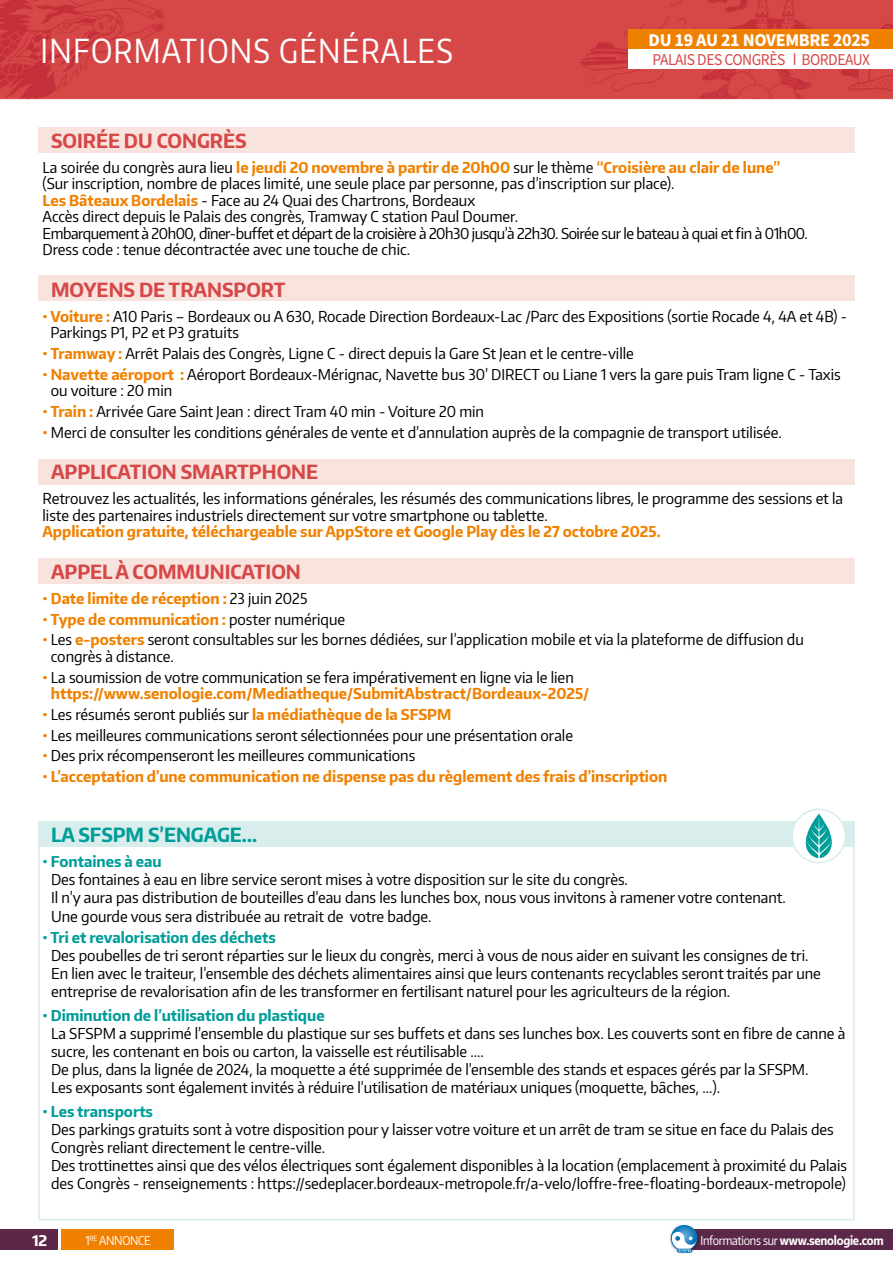
<style>
.page{position:relative;width:893px;height:1263px;background:#fff}
.page>*{position:absolute;margin:0;border:0;box-sizing:border-box;transform-origin:0 0}
.t1{font:33px "Encode Sans Narrow";letter-spacing:.04em;color:#fff;scale:.92 1}
.t2{font:700 19.5px "Encode Sans Narrow";color:#d64847}
.t3{font:700 19.5px "Encode Sans Narrow";color:#009d99}
.t4{font:700 18px "Source Sans Pro";letter-spacing:-.02em;color:#fff}
.t5{font:16.5px "Source Sans Pro";letter-spacing:-.03em;color:#d64847;scale:.94 1}
.t6{font:15px/16.5px "Encode Sans Narrow";color:#000}
.t7{font:700 15px/16.5px "Encode Sans Narrow";color:#f08100}
.t8{font:700 15px "Encode Sans Narrow";color:#009d99}
.t9{font:700 14.7px "Encode Sans Narrow";color:#fff;scale:1.04 1}
.t10{font:700 12.3px "Encode Sans Narrow";letter-spacing:-.02em;color:#fff;scale:.92 1}
.t11{font:12.3px "Encode Sans Narrow";letter-spacing:-.02em;color:#fff;scale:.92 1}
.t12{font:7.2px "Encode Sans Narrow";color:#fff;scale:.92 1}
.s1{font-weight:700;color:#f08100}
.s2{font-weight:400;color:#000}
.s3{font-weight:400}
.s4{font-size:12.3px}
</style>
<div class="page">
<img style="left:0;top:0;width:893px;height:1250px">
<div style="left:62px;top:1229px;width:112px;height:21px;background:#f08100"></div>
<div style="left:689px;top:1229px;width:204px;height:21px;background:#5c284a"></div>
<div style="left:0;top:1229px;width:58px;height:21px;background:#5c284a"></div>
<div style="left:628px;top:30px;width:265px;height:19px;background:#f08100"></div>
<svg style="left:0;top:30px;width:1px;height:38px"></svg>
<div style="left:628px;top:49px;width:265px;height:19px;background:#fff"></div>
<div style="left:38px;top:128px;width:817px;height:25px;background:#f9e3de"></div>
<div style="left:38px;top:275px;width:817px;height:25px;background:#f9e3de"></div>
<div style="left:38px;top:459px;width:817px;height:26px;background:#f9e3de"></div>
<div style="left:38px;top:558px;width:817px;height:26px;background:#f9e3de"></div>
<div style="left:38px;top:821px;width:817px;height:25px;background:#d9eded"></div>
<div style="left:38px;top:845px;width:817px;height:375px;border:2px solid #d9eded"></div>
<div style="left:792px;top:809px;width:53px;height:53px;background:#fff;border-radius:50%"></div>
<div style="left:791px;top:808px;width:55px;height:55px;border:2px solid #d9eded;border-radius:50%"></div>
<svg style="left:799px;top:814px;width:35px;height:44px"></svg>
<img style="left:668px;top:1222px;width:31px;height:32px">
<svg style="left:677px;top:1249px;width:15px;height:4px"></svg>
<svg style="left:671px;top:1225px;width:30px;height:27px"></svg>
<h1 class="t1" style="left:41px;top:29px;width:450px">INFORMATIONS GÉNÉRALES</h1>
<p class="t4" style="left:649px;top:27px;width:223px">DU 19 AU 21 NOVEMBRE 2025</p>
<p class="t5" style="left:653px;top:49px;width:233px">PALAIS DES CONGRÈS l BORDEAUX</p>
<h2 class="t2" style="left:51px;top:128px;width:197px">SOIRÉE DU CONGRÈS</h2>
<p class="t6" style="left:43px;top:158px;width:767px">La soirée du congrès aura lieu <span class="s1">le jeudi 20 novembre à partir de 20h00</span> sur le thème <span class="s1">“Croisière au clair de lune” </span>(Sur inscription, nombre de places limité, une seule place par personne, pas d’inscription sur place).<br><span class="s1">Les Bâteaux Bordelais</span> - Face au 24 Quai des Chartrons, Bordeaux<br>Accès direct depuis le Palais des congrès, Tramway C station Paul Doumer.<br>Embarquement à 20h00, dîner-buffet et départ de la croisière à 20h30 jusqu’à 22h30. Soirée sur le bateau à quai et fin à 01h00.<br>Dress code : tenue décontractée avec une touche de chic.</p>
<h2 class="t2" style="left:51px;top:277px;width:236px">MOYENS DE TRANSPORT</h2>
<p class="t6" style="left:50px;top:307px;width:798px;text-indent:-8px"><span class="s1">• Voiture :</span> A10 Paris – Bordeaux ou A 630, Rocade Direction Bordeaux-Lac /Parc des Expositions (sortie Rocade 4, 4A et 4B) -<br>Parkings P1, P2 et P3 gratuits</p>
<p class="t6" style="left:43px;top:345px;width:593px"><span class="s1">• Tramway :</span> Arrêt Palais des Congrès, Ligne C - direct depuis la Gare St Jean et le centre-ville</p>
<p class="t6" style="left:51px;top:365px;width:791px;text-indent:-8px"><span class="s1">• Navette aéroport :</span> Aéroport Bordeaux-Mérignac, Navette bus 30’ DIRECT ou Liane 1 vers la gare puis Tram ligne C - Taxis ou voiture : 20 min</p>
<p class="t6" style="left:43px;top:403px;width:443px"><span class="s1">• Train :</span> Arrivée Gare Saint Jean : direct Tram 40 min - Voiture 20 min</p>
<p class="t6" style="left:43px;top:423px;width:741px"><span class="s1">•</span> Merci de consulter les conditions générales de vente et d’annulation auprès de la compagnie de transport utilisée.</p>
<h2 class="t2" style="left:51px;top:459px;width:269px">APPLICATION SMARTPHONE</h2>
<p class="t6" style="left:43px;top:490px;width:802px">Retrouvez les actualités, les informations générales, les résumés des communications libres, le programme des sessions et la liste des partenaires industriels directement sur votre smartphone ou tablette.</p>
<p class="t7" style="left:43px;top:523px;width:620px">Application gratuite, téléchargeable sur AppStore et Google Play dès le 27 octobre 2025.</p>
<h2 class="t2" style="left:51px;top:559px;width:251px">APPEL À COMMUNICATION</h2>
<p class="t7" style="left:43px;top:589px;width:266px">• Date limite de réception : <span class="s2">23 juin 2025</span></p>
<p class="t7" style="left:43px;top:610px;width:304px">• Type de communication : <span class="s2">poster numérique</span></p>
<p class="t6" style="left:51px;top:631px;width:754px;text-indent:-8px"><span class="s1">•</span> Les <span class="s1">e-posters</span> seront consultables sur les bornes dédiées, sur l’application mobile et via la plateforme de diffusion du congrès à distance.</p>
<p class="t7" style="left:51px;top:668px;width:540px;text-indent:-8px">• <span class="s2">La soumission de votre communication se fera impérativement en ligne via le lien </span>https://www.senologie.com/Mediatheque/SubmitAbstract/Bordeaux-2025/</p>
<p class="t6" style="left:43px;top:705px;width:410px"><span class="s1">•</span> Les résumés seront publiés sur <span class="s1">la médiathèque de la SFSPM</span></p>
<p class="t6" style="left:43px;top:726px;width:532px"><span class="s1">•</span> Les meilleures communications seront sélectionnées pour une présentation orale</p>
<p class="t6" style="left:43px;top:747px;width:374px"><span class="s1">•</span> Des prix récompenseront les meilleures communications</p>
<p class="t7" style="left:43px;top:768px;width:626px">• L’acceptation d’une communication ne dispense pas du règlement des frais d’inscription</p>
<h2 class="t3" style="left:51px;top:821px;width:208px">LA SFSPM S’ENGAGE...</h2>
<p class="t8" style="left:43px;top:851px;width:121px">• Fontaines à eau</p>
<p class="t6" style="left:51px;top:869px;width:736px;line-height:18px">Des fontaines à eau en libre service seront mises à votre disposition sur le site du congrès.<br>Il n’y aura pas distribution de bouteilles d’eau dans les lunches box, nous vous invitons à ramener votre contenant.</p>
<p class="t6" style="left:51px;top:908px;width:382px">Une gourde vous sera distribuée au retrait de votre badge.</p>
<p class="t8" style="left:43px;top:928px;width:235px">• Tri et revalorisation des déchets</p>
<p class="t6" style="left:51px;top:946px;width:771px;line-height:18px">Des poubelles de tri seront réparties sur le lieux du congrès, merci à vous de nous aider en suivant les consignes de tri.<br>En lien avec le traiteur, l’ensemble des déchets alimentaires ainsi que leurs contenants recyclables seront traités par une entreprise de revalorisation afin de les transformer en fertilisant naturel pour les agriculteurs de la région.</p>
<p class="t8" style="left:43px;top:1006px;width:284px">• Diminution de l’utilisation du plastique</p>
<p class="t6" style="left:51px;top:1024px;width:796px;line-height:18px">La SFSPM a supprimé l’ensemble du plastique sur ses buffets et dans ses lunches box. Les couverts sont en fibre de canne à sucre, les contenant en bois ou carton, la vaisselle est réutilisable ....<br>De plus, dans la lignée de 2024, la moquette a été supprimée de l’ensemble des stands et espaces gérés par la SFSPM.<br>Les exposants sont également invités à réduire l’utilisation de matériaux uniques (moquette, bâches, ...).</p>
<p class="t8" style="left:43px;top:1102px;width:112px">• Les transports</p>
<p class="t6" style="left:51px;top:1120px;width:798px;line-height:18px">Des parkings gratuits sont à votre disposition pour y laisser votre voiture et un arrêt de tram se situe en face du Palais des Congrès reliant directement le centre-ville.<br>Des trottinettes ainsi que des vélos électriques sont également disponibles à la location (emplacement à proximité du Palais des Congrès - renseignements : https://sedeplacer.bordeaux-metropole.fr/a-velo/loffre-free-floating-bordeaux-metropole)</p>
<p class="t9" style="left:32px;top:1231px;width:16px">12</p>
<p class="t11" style="left:99px;top:1232px;width:58px">ANNONCE</p>
<p class="t10" style="left:700px;top:1232px;width:201px"><span class="s3">Informations sur</span> www.senologie.com</p>
<p class="t12" style="left:86px;top:1233px;width:14px"><span class="s4">1</span>RE</p>
</div>
